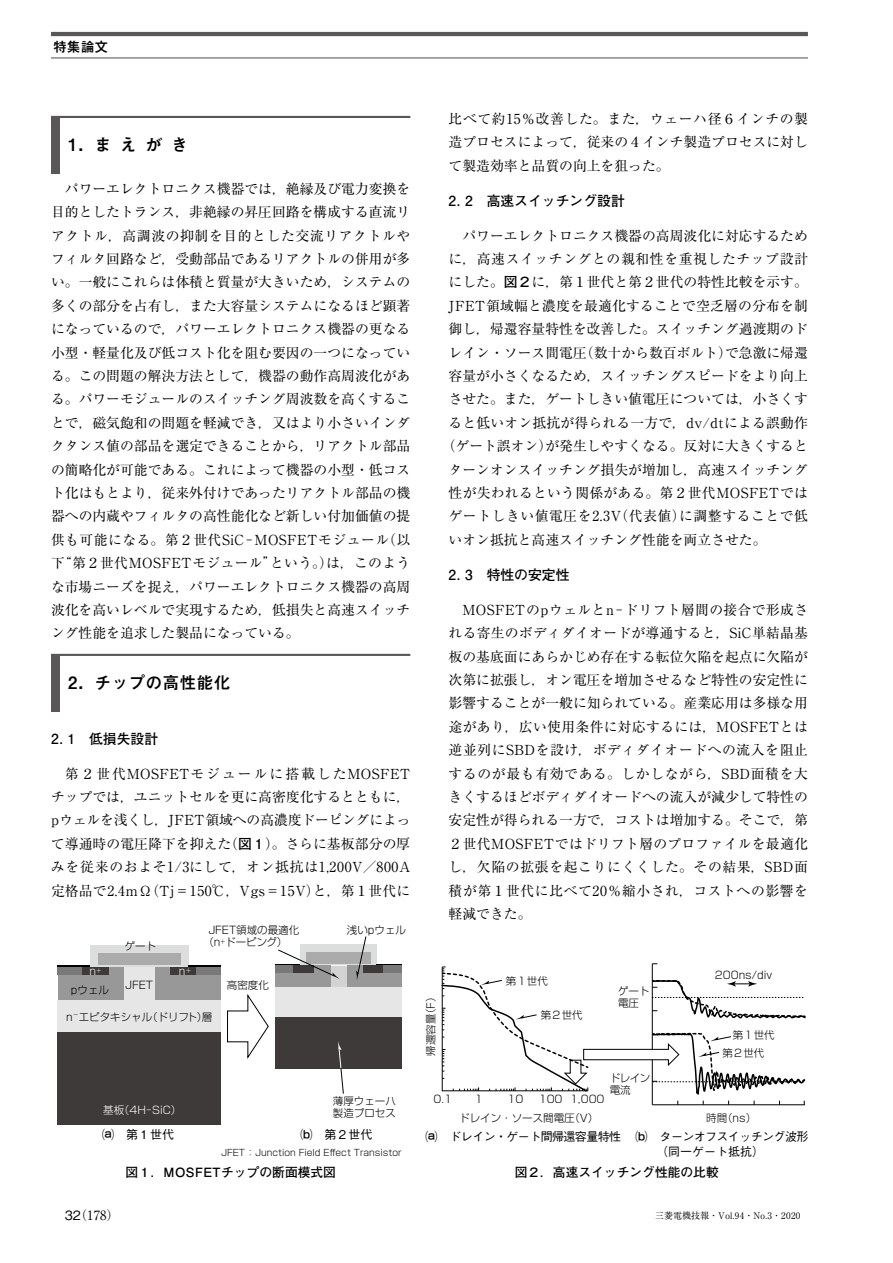
<style>
.page{position:relative;width:893px;height:1263px;background:#fff}
.page>*{position:absolute;margin:0;border:0;box-sizing:border-box;transform-origin:0 0}
.t1{font:700 16.95px "Mi Go MB1 Std De";color:#000}
.t2{font:13.8px/23.4px "Ryumin Pro";color:#000;text-align:justify}
.t3{font:700 13.8px "Futo Go B101 Pro";color:#000}
.t4{font:13.8px "Ryumin Pro";letter-spacing:.04em;color:#000}
.t5{font:13.8px "Ryumin Pro";letter-spacing:.02em;color:#000}
.t6{font:13.8px "Ryumin Pro";letter-spacing:.045em;color:#000}
.t7{font:700 13.8px "Mi Go MB1 Std De";color:#000}
.t8{font:700 12.75px "Futo Go B101 Pro";color:#000}
.t9{font:12.75px "Ryumin Pro";color:#000}
.t10{font:500 12px/14.4px "Gothic BBB Pro";letter-spacing:-.05em;color:#040000;text-align:center}
.t11{font:500 12px "Gothic BBB Pro";color:#000}
.t12{font:300 10.5px/12.6px "Shin Go Pro";color:#000}
.t13{font:300 10.5px/12.6px "Shin Go Pro";color:#040000}
.t14{font:300 10.5px "Shin Go Pro";color:#fff}
.t15{font:300 9px "Shin Go Pro";color:#000}
.t16{font:9px "Ryumin Pro";letter-spacing:.03em;color:#000}
.s1{font-family:"Futo Go B101 Pro";font-weight:700}
.s2{font-family:"Shin Go Pro"}
.s3{font-family:"Gothic BBB Pro";font-weight:500}
.s4{font-family:"Shin Go Pro";color:#000}
</style>
<div class="page">
<hr style="left:51px;top:32px;width:757px;height:4px;background:#595757">
<hr style="left:51px;top:57px;width:757px;height:1px;background:#595757">
<div style="left:51px;top:116px;width:9px;height:57px;background:#595757"></div>
<hr style="left:51px;top:116px;width:359px;height:2px;background:#595757">
<div style="left:51px;top:654px;width:9px;height:57px;background:#595757"></div>
<hr style="left:51px;top:654px;width:359px;height:2px;background:#595757">
<div style="left:300px;top:945px;width:76px;height:13px;background:#dcdddd"></div>
<div style="left:307px;top:952px;width:64px;height:12px;background:#ababac"></div>
<hr style="left:300px;top:964px;width:76px;height:1px;background:#dcdddd">
<div style="left:327px;top:965px;width:24px;height:6px;background:#f3f3f3"></div>
<div style="left:275px;top:973px;width:55px;height:18px;background:#989899"></div>
<div style="left:351px;top:973px;width:50px;height:18px;background:#989899"></div>
<div style="left:275px;top:1015px;width:126px;height:53px;background:#3e3a39"></div>
<div style="left:328px;top:966px;width:22px;height:21px;background:#d3d3d4"></div>
<div style="left:347px;top:965px;width:16px;height:25px;background:#989899"></div>
<div style="left:315px;top:965px;width:16px;height:26px;background:#989899"></div>
<div style="left:275px;top:987px;width:126px;height:30px;background:#e6e6e6"></div>
<div style="left:90px;top:946px;width:98px;height:12px;background:#dcdddd"></div>
<div style="left:90px;top:957px;width:8px;height:8px;background:#dcdddd"></div>
<div style="left:98px;top:953px;width:83px;height:12px;background:#ababac"></div>
<div style="left:181px;top:957px;width:7px;height:8px;background:#dcdddd"></div>
<hr style="left:58px;top:965px;width:32px;height:2px;background:#000">
<hr style="left:90px;top:965px;width:98px;height:2px;background:#dcdddd">
<hr style="left:188px;top:965px;width:33px;height:2px;background:#000">
<div style="left:58px;top:967px;width:24px;height:8px;background:#797979"></div>
<div style="left:82px;top:967px;width:27px;height:8px;background:#3e3a39"></div>
<div style="left:109px;top:967px;width:15px;height:8px;background:#989899"></div>
<div style="left:124px;top:967px;width:31px;height:8px;background:#e6e6e6"></div>
<div style="left:155px;top:967px;width:16px;height:8px;background:#989899"></div>
<div style="left:171px;top:967px;width:26px;height:8px;background:#3e3a39"></div>
<div style="left:197px;top:967px;width:24px;height:8px;background:#797979"></div>
<div style="left:58px;top:975px;width:66px;height:25px;background:#989899"></div>
<div style="left:124px;top:975px;width:31px;height:25px;background:#e6e6e6"></div>
<div style="left:155px;top:975px;width:66px;height:25px;background:#989899"></div>
<div style="left:58px;top:1000px;width:163px;height:32px;background:#e6e6e6"></div>
<div style="left:58px;top:1032px;width:163px;height:93px;background:#3e3a39"></div>
<svg style="left:227px;top:994px;width:42px;height:65px"></svg>
<svg style="left:275px;top:949px;width:65px;height:30px"></svg>
<svg style="left:356px;top:936px;width:45px;height:44px"></svg>
<svg style="left:338px;top:1042px;width:6px;height:52px"></svg>
<svg style="left:441px;top:963px;width:365px;height:143px"></svg>
<p class="t7" style="left:53px;top:36px;width:57px">特集論文</p>
<p class="t1" style="left:68px;top:132px;width:122px">1 ．ま　え　が　き</p>
<p class="t2" style="left:51px;top:176px;width:361px;text-indent:14px">パワーエレクトロニクス機器では，絶縁及び電力変換を目的としたトランス，非絶縁の昇圧回路を構成する直流リアクトル，高調波の抑制を目的とした交流リアクトルやフィルタ回路など，受動部品であるリアクトルの併用が多い。一般にこれらは体積と質量が大きいため，システムの多くの部分を占有し，また大容量システムになるほど顕著になっているので，パワーエレクトロニクス機器の更なる小型・軽量化及び低コスト化を阻む要因の一つになっている。この問題の解決方法として，機器の動作高周波化がある。パワーモジュールのスイッチング周波数を高くすることで，磁気飽和の問題を軽減でき，又はより小さいインダクタンス値の部品を選定できることから，リアクトル部品の簡略化が可能である。これによって機器の小型・低コスト化はもとより，従来外付けであったリアクトル部品の機器への内蔵やフィルタの高性能化など新しい付加価値の提供も可能になる。第２世代SiC－MOSFETモジュール（以下“第２世代MOSFETモジュール”という。）は，このような市場ニーズを捉え，パワーエレクトロニクス機器の高周波化を高いレベルで実現するため，低損失と高速スイッチング性能を追求した製品になっている。</p>
<p class="t1" style="left:68px;top:670px;width:164px">2．チップの高性能化</p>
<p class="t3" style="left:51px;top:727px;width:109px">2. 1　低損失設計</p>
<p class="t2" style="left:51px;top:761px;width:361px;text-indent:14px">第２世代MOSFETモジュールに搭載したMOSFETチップでは，ユニットセルを更に高密度化するとともに，pウェルを浅くし，JFET領域への高濃度ドーピングによって導通時の電圧降下を抑えた（<span class="s1">図１</span>）。さらに基板部分の厚みを従来のおよそ1/3にして，オン抵抗は1,200V／800A定格品で2.4mΩ（Tj＝150℃，Vgs＝15V）と，第１世代に</p>
<p class="t12" style="left:125px;top:939px;width:33px">ゲート</p>
<p class="t14" style="left:89px;top:962px;width:14px">n<sup>＋</sup></p>
<p class="t14" style="left:179px;top:962px;width:14px">n<sup>＋</sup></p>
<p class="t12" style="left:71px;top:982px;width:40px">pウェル</p>
<p class="t12" style="left:125px;top:977px;width:29px">JFET</p>
<p class="t12" style="left:209px;top:922px;width:92px">JFET領域の最適化</p>
<p class="t12" style="left:347px;top:922px;width:61px">浅いpウェル</p>
<p class="t12" style="left:203px;top:935px;width:85px">（n<sup>+</sup>ドーピング）</p>
<p class="t12" style="left:227px;top:977px;width:43px">高密度化</p>
<p class="t12" style="left:66px;top:1009px;width:148px">n<sup>－</sup>エピタキシャル（ドリフト）層</p>
<p class="t12" style="left:333px;top:1093px;width:64px">薄厚ウェーハ製造プロセス</p>
<p class="t15" style="left:221px;top:1145px;width:182px">JFET ： Junction Field Effect Transistor</p>
<p class="t14" style="left:103px;top:1101px;width:80px">基板（4H－SiC）</p>
<p class="t11" style="left:102px;top:1125px;width:73px"><span class="s2">⒜</span>　第１世代</p>
<p class="t11" style="left:300px;top:1125px;width:73px"><span class="s2">⒝</span>　第２世代</p>
<p class="t9" style="left:65px;top:1205px;width:56px"><span class="s3">32</span>（178）</p>
<p class="t8" style="left:125px;top:1162px;width:212px">図１．MOSFETチップの断面模式図</p>
<p class="t2" style="left:449px;top:106px;width:361px">比べて約15％改善した。また，ウェーハ径６インチの製造プロセスによって，従来の４インチ製造プロセスに対して製造効率と品質の向上を狙った。</p>
<p class="t3" style="left:449px;top:189px;width:178px">2. 2　高速スイッチング設計</p>
<p class="t2" style="left:462px;top:223px;width:347px">パワーエレクトロニクス機器の高周波化に対応するため</p>
<p class="t6" style="left:449px;top:248px;width:361px">に，高速スイッチングとの親和性を重視したチップ設計</p>
<p class="t2" style="left:449px;top:270px;width:361px">にした。<span class="s1">図２</span>に，第１世代と第２世代の特性比較を示す。</p>
<p class="t2" style="left:449px;top:293px;width:361px">JFET領域幅と濃度を最適化することで空乏層の分布を制</p>
<p class="t2" style="left:449px;top:316px;width:361px">御し，帰還容量特性を改善した。スイッチング過渡期のド</p>
<p class="t2" style="left:449px;top:340px;width:361px">レイン・ソース間電圧（数十から数百ボルト）で急激に帰還</p>
<p class="t2" style="left:449px;top:363px;width:361px">容量が小さくなるため，スイッチングスピードをより向上</p>
<p class="t2" style="left:449px;top:387px;width:361px">させた。また，ゲートしきい値電圧については，小さくす</p>
<p class="t2" style="left:449px;top:410px;width:361px">ると低いオン抵抗が得られる一方で，dv/dtによる誤動作</p>
<p class="t2" style="left:442px;top:433px;width:368px">（ゲート誤オン）が発生しやすくなる。反対に大きくすると</p>
<p class="t2" style="left:449px;top:457px;width:361px">ターンオンスイッチング損失が増加し，高速スイッチング</p>
<p class="t5" style="left:449px;top:482px;width:361px">性が失われるという関係がある。第２世代MOSFETでは</p>
<p class="t4" style="left:449px;top:505px;width:361px">ゲートしきい値電圧を2.3V（代表値）に調整することで低</p>
<p class="t2" style="left:449px;top:527px;width:319px">いオン抵抗と高速スイッチング性能を両立させた。</p>
<p class="t3" style="left:449px;top:563px;width:122px">2. 3　特性の安定性</p>
<p class="t2" style="left:449px;top:597px;width:361px;text-indent:14px">MOSFETのpウェルとn－ドリフト層間の接合で形成される寄生のボディダイオードが導通すると，SiC単結晶基板の基底面にあらかじめ存在する転位欠陥を起点に欠陥が次第に拡張し，オン電圧を増加させるなど特性の安定性に影響することが一般に知られている。産業応用は多様な用途があり，広い使用条件に対応するには，MOSFETとは逆並列にSBDを設け，ボディダイオードへの流入を阻止するのが最も有効である。しかしながら，SBD面積を大きくするほどボディダイオードへの流入が減少して特性の安定性が得られる一方で，コストは増加する。そこで，第２世代MOSFETではドリフト層のプロファイルを最適化し，欠陥の拡張を起こりにくくした。その結果，SBD面積が第１世代に比べて20％縮小され，コストへの影響を軽減できた。</p>
<p class="t13" style="left:423px;top:1056px;width:66px;rotate:-90deg">帰還容量（F）</p>
<p class="t12" style="left:506px;top:973px;width:43px">第１世代</p>
<p class="t12" style="left:541px;top:1007px;width:43px">第２世代</p>
<p class="t13" style="left:618px;top:983px;width:33px">ゲート電圧</p>
<p class="t13" style="left:715px;top:967px;width:59px">200ns/div</p>
<p class="t13" style="left:733px;top:1027px;width:43px">第１世代</p>
<p class="t13" style="left:722px;top:1046px;width:43px">第２世代</p>
<p class="t13" style="left:610px;top:1070px;width:42px">ドレイン電流</p>
<p class="t13" style="left:434px;top:1092px;width:20px">0.1</p>
<p class="t13" style="left:475px;top:1092px;width:9px">1</p>
<p class="t13" style="left:508px;top:1092px;width:17px">10</p>
<p class="t13" style="left:539px;top:1092px;width:67px">100 1,000</p>
<p class="t13" style="left:459px;top:1110px;width:141px">ドレイン・ソース間電圧（V）</p>
<p class="t13" style="left:706px;top:1110px;width:51px">時間（ns）</p>
<p class="t10" style="left:425px;top:1128px;width:197px"><span class="s4">⒜</span> ドレイン・ゲート間帰還容量特性</p>
<p class="t10" style="left:636px;top:1128px;width:174px"><span class="s4">⒝</span>　ターンオフスイッチング波形（同一ゲート抵抗）　　</p>
<p class="t8" style="left:515px;top:1162px;width:206px">図２．高速スイッチング性能の比較</p>
<p class="t16" style="left:655px;top:1209px;width:147px">三菱電機技報・Vol.94・No.3・2020</p>
</div>
